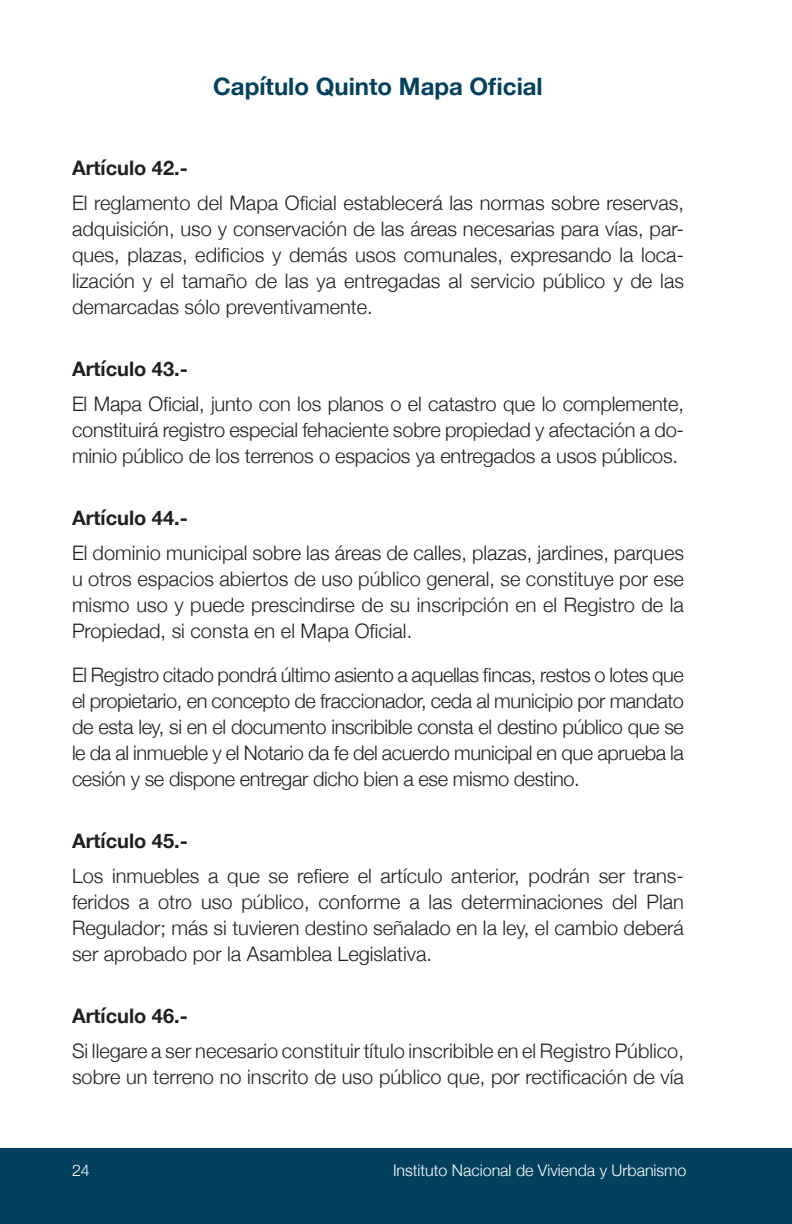
<style>
.page{position:relative;width:792px;height:1224px;background:#fff}
.page>*{position:absolute;margin:0;border:0;box-sizing:border-box;transform-origin:0 0}
.t1{font:700 24px "Helvetica Neue";color:#02415e}
.t2{font:300 20px/26px "Helvetica Neue";color:#231f20;text-align:justify}
.t3{font:700 20px "Helvetica Neue";color:#231f20}
.t4{font:300 16px "Helvetica Neue";color:#fff}
</style>
<div class="page">
<div style="left:0;top:1149px;width:791px;height:75px;background:#02415e"></div>
<p class="t1" style="left:213px;top:68px;width:331px">Capítulo Quinto Mapa Oficial</p>
<p class="t3" style="left:72px;top:153px;width:117px">Artículo 42.-</p>
<p class="t2" style="left:72px;top:189px;width:614px">El reglamento del Mapa Oficial establecerá las normas sobre reservas, adquisición, uso y conservación de las áreas necesarias para vías, par&shy;ques, plazas, edificios y demás usos comunales, expresando la loca&shy;lización y el tamaño de las ya entregadas al servicio público y de las demarcadas sólo preventivamente.</p>
<p class="t3" style="left:72px;top:354px;width:117px">Artículo 43.-</p>
<p class="t2" style="left:72px;top:390px;width:614px">El Mapa Oficial, junto con los planos o el catastro que lo complemente, constituirá registro especial fehaciente sobre propiedad y afectación a do&shy;minio público de los terrenos o espacios ya entregados a usos públicos.</p>
<p class="t3" style="left:72px;top:503px;width:117px">Artículo 44.-</p>
<p class="t2" style="left:72px;top:539px;width:614px">El dominio municipal sobre las áreas de calles, plazas, jardines, parques u otros espacios abiertos de uso público general, se constituye por ese mismo uso y puede prescindirse de su inscripción en el Registro de la Propiedad, si consta en el Mapa Oficial.</p>
<p class="t2" style="left:72px;top:661px;width:614px">El Registro citado pondrá último asiento a aquellas fincas, restos o lotes que el propietario, en concepto de fraccionador, ceda al municipio por mandato de esta ley, si en el documento inscribible consta el destino público que se le da al inmueble y el Notario da fe del acuerdo municipal en que aprueba la cesión y se dispone entregar dicho bien a ese mismo destino.</p>
<p class="t3" style="left:72px;top:826px;width:117px">Artículo 45.-</p>
<p class="t2" style="left:72px;top:862px;width:614px">Los inmuebles a que se refiere el artículo anterior, podrán ser trans&shy;feridos a otro uso público, conforme a las determinaciones del Plan Regulador; más si tuvieren destino señalado en la ley, el cambio deberá ser aprobado por la Asamblea Legislativa.</p>
<p class="t3" style="left:72px;top:1001px;width:117px">Artículo 46.-</p>
<p class="t2" style="left:72px;top:1037px;width:614px">Si llegare a ser necesario constituir título inscribible en el Registro Público, sobre un terreno no inscrito de uso público que, por rectificación de vía</p>
<p class="t4" style="left:72px;top:1158px;width:19px">24</p>
<p class="t4" style="left:393px;top:1158px;width:295px">Instituto Nacional de Vivienda y Urbanismo</p>
</div>
